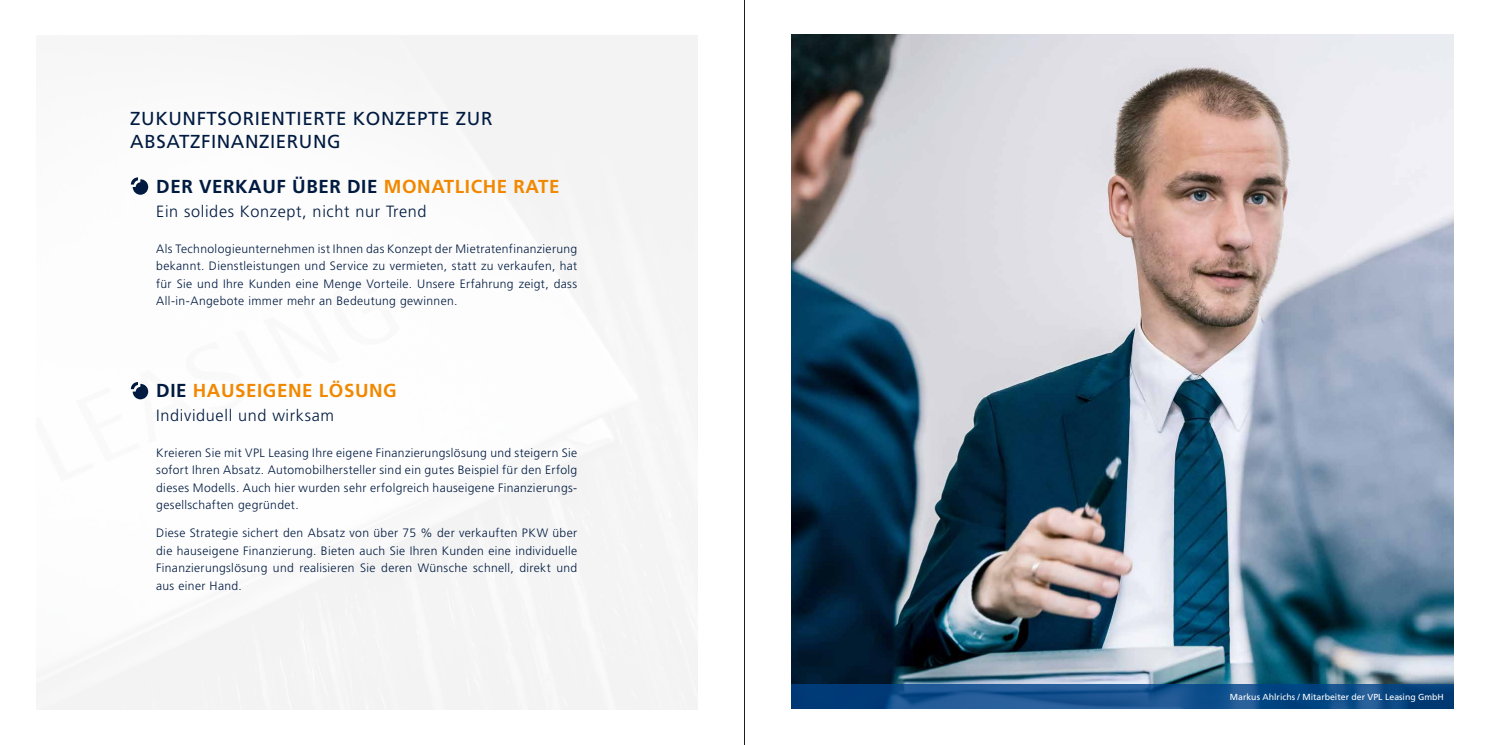
<style>
.page{position:relative;width:1489px;height:745px;background:#fff}
.page>*{position:absolute;margin:0;border:0;box-sizing:border-box;transform-origin:0 0}
.t1{font:18.75px/22.5px "Frutiger LT Pro";letter-spacing:.03em;color:#001a40}
.t2{font:700 18.75px "Frutiger LT Pro";letter-spacing:.03em;color:#001a40}
.t3{font:700 18.75px "Frutiger LT Pro";letter-spacing:.03em;color:#f18800}
.t4{font:300 16.25px "Frutiger LT Pro";letter-spacing:.04em;color:#001a40}
.t5{font:300 12.12px/17.5px "Frutiger LT Pro";letter-spacing:.03em;color:#001a40;text-align:justify}
.t6{font:8.75px "Frutiger LT Pro";color:#fff}
.s1{color:#f18800}
.s2{color:#001a40}
</style>
<div class="page">
<img style="left:791px;top:34px;width:662px;height:649px">
<svg style="left:131px;top:177px;width:17px;height:18px"></svg>
<svg style="left:791px;top:683px;width:662px;height:25px;background:#154f8a"></svg>
<svg style="left:131px;top:382px;width:17px;height:17px"></svg>
<hr style="left:744px;top:0;width:1px;height:744px;background:#1d1d1b">
<h1 class="t1" style="left:130px;top:107px;width:364px">ZUKUNFTSORIENTIERTE KONZEPTE ZUR<br>ABSATZFINANZIERUNG</h1>
<h1 class="t2" style="left:156px;top:175px;width:405px">DER VERKAUF ÜBER DIE <span class="s1">MONATLICHE RATE</span></h1>
<h2 class="t4" style="left:156px;top:202px;width:272px">Ein solides Konzept, nicht nur Trend</h2>
<p class="t5" style="left:156px;top:239px;width:422px">Als Technologieunternehmen ist Ihnen das Konzept der Mietratenfinanzierung bekannt. Dienstleistungen und Service zu vermieten, statt zu verkaufen, hat für Sie und Ihre Kunden eine Menge Vorteile. Unsere Erfahrung zeigt, dass All-in-Angebote immer mehr an Bedeutung gewinnen.</p>
<h1 class="t3" style="left:156px;top:379px;width:242px"><span class="s2">DIE</span> HAUSEIGENE LÖSUNG</h1>
<h2 class="t4" style="left:156px;top:406px;width:179px">Individuell und wirksam</h2>
<p class="t5" style="left:156px;top:443px;width:422px">Kreieren Sie mit VPL Leasing Ihre eigene Finanzierungslösung und steigern Sie sofort Ihren Absatz. Automobilhersteller sind ein gutes Beispiel für den Erfolg dieses Modells. Auch hier wurden sehr erfolgreich hauseigene Finanzierungs&shy;gesellschaften gegründet.</p>
<p class="t5" style="left:156px;top:524px;width:422px">Diese Strategie sichert den Absatz von über 75 % der verkauften PKW über die hauseigene Finanzierung. Bieten auch Sie Ihren Kunden eine individuelle Finanzierungslösung und realisieren Sie deren Wünsche schnell, direkt und aus einer Hand.</p>
<p class="t6" style="left:1229px;top:691px;width:215px">Markus Ahlrichs / Mitarbeiter der VPL Leasing GmbH</p>
</div>
